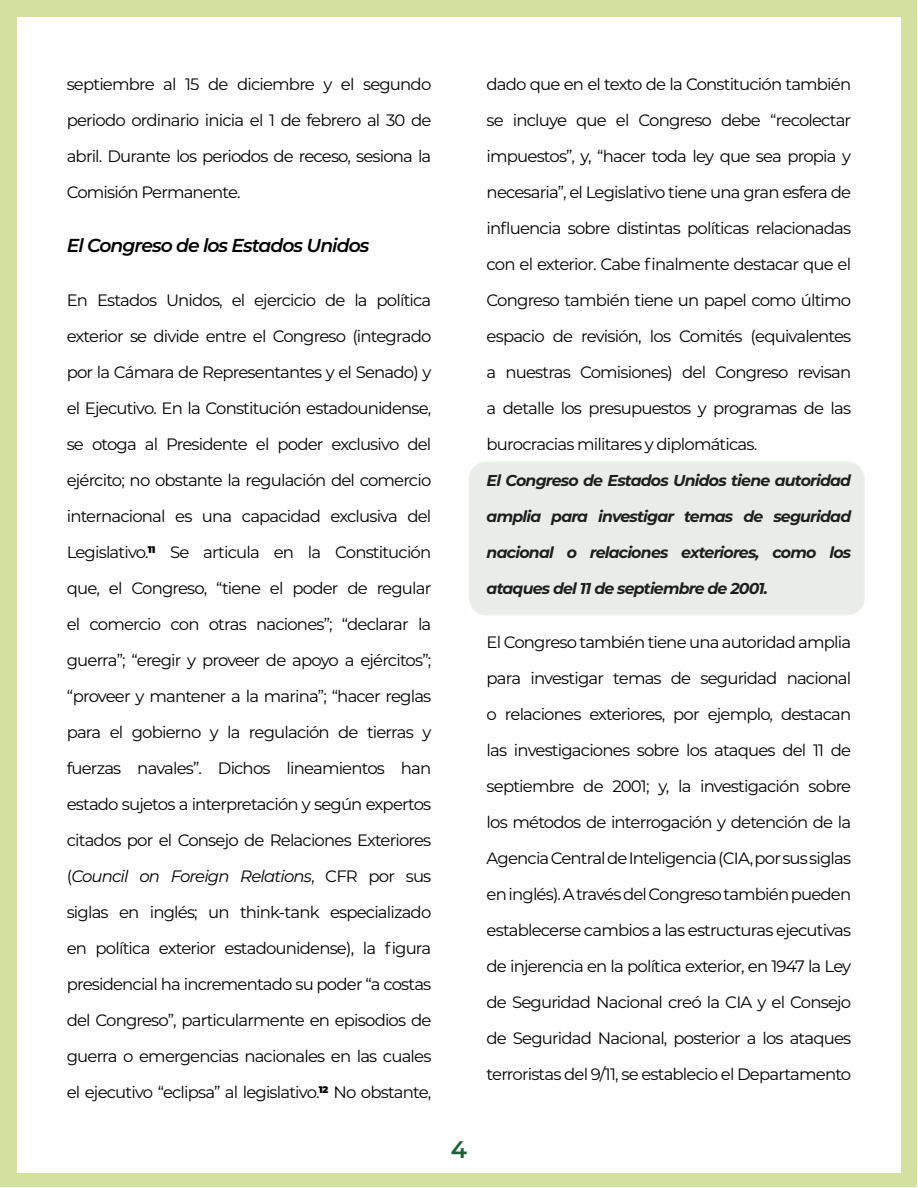
<style>
.page{position:relative;width:918px;height:1188px;background:#fff}
.page>*{position:absolute;margin:0;border:0;box-sizing:border-box;transform-origin:0 0}
.t1{font:600 24px "Montserrat";color:#1c6136}
.Subtitulo_CEIGB{font:italic 600 18.75px "Montserrat";letter-spacing:-.05em;color:#000}
.Texto_CEIGB{font:16.5px/36px "Montserrat";letter-spacing:-.05em;color:#000;text-align:justify}
.Texto_CEIGB-2{font:italic 700 15.75px "Montserrat";letter-spacing:-.05em;color:#000}
.s1{font-style:italic}
</style>
<div class="page">
<div style="left:1px;top:1px;width:916px;height:1186px;background:#d3e2a1"></div>
<div style="left:17px;top:17px;width:884px;height:1155px;background:#fff"></div>
<div style="left:469px;top:462px;width:395px;height:153px;background:#e9edea;border-radius:18px"></div>
<div style="left:469px;top:461px;width:396px;height:155px;border:2px solid #92b792;border-radius:18px"></div>
<p class="Texto_CEIGB" style="left:67px;top:66px;width:366px">septiembre al 15 de diciembre y el segundo periodo ordinario inicia el 1 de febrero al 30 de abril. Durante los periodos de receso, sesiona la Comisión Permanente.</p>
<p class="Subtitulo_CEIGB" style="left:67px;top:232px;width:304px">El Congreso de los Estados Unidos</p>
<p class="Texto_CEIGB" style="left:67px;top:282px;width:366px">En Estados Unidos, el ejercicio de la política exterior se divide entre el Congreso (integrado por la Cámara de Representantes y el Senado) y el Ejecutivo. En la Constitución estadounidense, se otoga al Presidente el poder exclusivo del ejército; no obstante la regulación del comercio internacional es una capacidad exclusiva del Legislativo.<sup>11</sup> Se articula en la Constitución que, el Congreso, “tiene el poder de regular el comercio con otras naciones”; “declarar la guerra”; “eregir y proveer de apoyo a ejércitos”; “proveer y mantener a la marina”; “hacer reglas para el gobierno y la regulación de tierras y fuerzas navales”. Dichos lineamientos han estado sujetos a interpretación y según expertos citados por el Consejo de Relaciones Exteriores (<span class="s1">Council on Foreign Relations</span>, CFR por sus siglas en inglés; un think-tank especializado en política exterior estadounidense), la figura presidencial ha incrementado su poder “a costas del Congreso”, particularmente en episodios de guerra o emergencias nacionales en las cuales el ejecutivo “eclipsa” al legislativo.<sup>12</sup> No obstante,</p>
<p class="Texto_CEIGB" style="left:487px;top:66px;width:366px">dado que en el texto de la Constitución también se incluye que el Congreso debe “recolectar impuestos”, y, “hacer toda ley que sea propia y necesaria”, el Legislativo tiene una gran esfera de influencia sobre distintas políticas relacionadas con el exterior. Cabe finalmente destacar que el Congreso también tiene un papel como último espacio de revisión, los Comités (equivalentes a nuestras Comisiones) del Congreso revisan a detalle los presupuestos y programas de las burocracias militares y diplomáticas.</p>
<p class="Texto_CEIGB-2" style="left:487px;top:469px;width:366px">El Congreso de Estados Unidos tiene autoridad</p>
<p class="Texto_CEIGB-2" style="left:487px;top:505px;width:366px">amplia para investigar temas de seguridad</p>
<p class="Texto_CEIGB-2" style="left:487px;top:541px;width:366px">nacional o relaciones exteriores, como los</p>
<p class="Texto_CEIGB-2" style="left:487px;top:577px;width:283px">ataques del 11 de septiembre de 2001.</p>
<p class="Texto_CEIGB" style="left:487px;top:624px;width:366px">El Congreso también tiene una autoridad amplia para investigar temas de seguridad nacional o relaciones exteriores, por ejemplo, destacan las investigaciones sobre los ataques del 11 de septiembre de 2001; y, la investigación sobre los métodos de interrogación y detención de la Agencia Central de Inteligencia (CIA, por sus siglas en inglés). A través del Congreso también pueden establecerse cambios a las estructuras ejecutivas de injerencia en la política exterior, en 1947 la Ley de Seguridad Nacional creó la CIA y el Consejo de Seguridad Nacional, posterior a los ataques terroristas del 9/11, se establecio el Departamento</p>
<h1 class="t1" style="left:451px;top:1133px;width:18px">4</h1>
</div>
